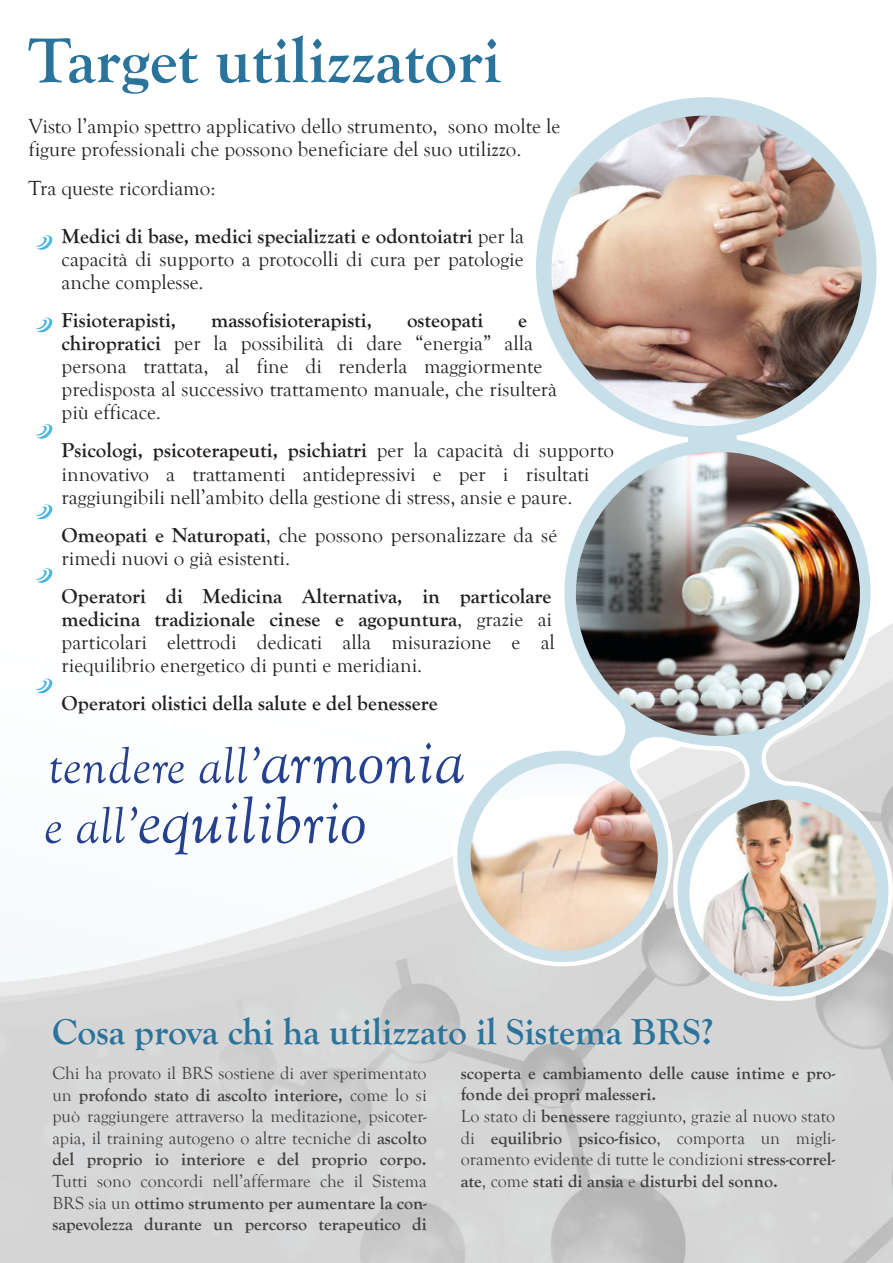
<style>
.page{position:relative;width:893px;height:1263px;background:#fff}
.page>*{position:absolute;margin:0;border:0;box-sizing:border-box;transform-origin:0 0}
.t1{font:67.5px "Goudy Old Style ITALIC";color:#25408e}
.t2{font:700 66px "Goudy Old Style T";color:#2a739b}
.t3{font:52.5px "Goudy Old Style ITALIC";color:#25408e}
.t4{font:700 37.5px "Goudy Old Style T";color:#2a739b}
.t5{font:21px/23.1px "Goudy Old Style T";color:#231f20}
.t6{font:700 21px "Goudy Old Style T";color:#231f20}
.t7{font:700 18px/21.6px "Goudy Old Style T";color:#444041;text-align:justify}
.t8{font:18px/21.6px "Goudy Old Style T";color:#444041;text-align:justify}
.s1{font-weight:700}
.s2{font-size:67.5px}
.s3{font-size:52.5px}
.s4{font-weight:400}
</style>
<div class="page">
<img style="left:0;top:862px;width:893px;height:401px">
<svg style="left:440px;top:97px;width:437px;height:882px"></svg>
<svg style="left:36px;top:424px;width:17px;height:15px"></svg>
<svg style="left:36px;top:504px;width:17px;height:15px"></svg>
<svg style="left:36px;top:568px;width:17px;height:15px"></svg>
<svg style="left:36px;top:678px;width:17px;height:16px"></svg>
<svg style="left:36px;top:317px;width:17px;height:16px"></svg>
<svg style="left:36px;top:235px;width:17px;height:15px"></svg>
<img style="left:551px;top:116px;width:311px;height:310px;border-radius:50%">
<img style="left:471px;top:764px;width:187px;height:187px;border-radius:50%">
<svg style="left:668px;top:553px;width:225px;height:456px;background:#d8dee0"></svg>
<img style="left:576px;top:452px;width:284px;height:284px;border-radius:50%">
<img style="left:689px;top:799px;width:187px;height:187px;border-radius:50%">
<h2 class="t2" style="left:28px;top:23px;width:474px">Target utilizzatori</h2>
<p class="t5" style="left:28px;top:115px;width:533px">Visto l’ampio spettro applicativo dello strumento, sono molte le figure professionali che possono beneficiare del suo utilizzo.</p>
<p class="t5" style="left:28px;top:176px;width:189px">Tra queste ricordiamo:</p>
<p class="t5" style="left:62px;top:224px;width:464px;text-align:justify"><span class="s1">Medici di base, medici specializzati e odontoiatri</span> per la capacità di supporto a protocolli di cura per patologie anche complesse.</p>
<p class="t6" style="left:62px;top:308px;width:116px">Fisioterapisti,</p>
<p class="t6" style="left:211px;top:308px;width:163px">massofisioterapisti,</p>
<p class="t6" style="left:407px;top:308px;width:78px">osteopati</p>
<p class="t5" style="left:62px;top:308px;width:497px;text-indent:456px"><span class="s1">e chiropratici</span> per la possibilità di dare “energia” alla persona trattata, al fine di renderla maggiormente predisposta al successivo trattamento manuale, che risulterà più efficace.</p>
<p class="t5" style="left:62px;top:439px;width:554px"><span class="s1">Psicologi, psicoterapeuti, psichiatri</span> per la capacità di supporto innovativo a trattamenti antidepressivi e per i risultati raggiungibili nell’ambito della gestione di stress, ansie e paure.</p>
<p class="t5" style="left:62px;top:523px;width:497px"><span class="s1">Omeopati e Naturopati</span>, che possono personalizzare da sé rimedi nuovi o già esistenti.</p>
<p class="t5" style="left:62px;top:584px;width:495px"><span class="s1">Operatori di Medicina Alternativa, in particolare medicina tradizionale cinese e agopuntura</span>, grazie ai particolari elettrodi dedicati alla misurazione e al riequilibrio energetico di punti e meridiani.</p>
<p class="t6" style="left:62px;top:691px;width:377px">Operatori olistici della salute e del benessere</p>
<h3 class="t3" style="left:48px;top:747px;width:418px">tendere all’<span class="s2">armonia</span></h3>
<h1 class="t1" style="left:44px;top:796px;width:323px"><span class="s3">e all’</span>equilibrio</h1>
<h3 class="t4" style="left:52px;top:1010px;width:663px">Cosa prova chi ha utilizzato il Sistema BRS?</h3>
<p class="t8" style="left:52px;top:1062px;width:376px">Chi ha provato il BRS sostiene di aver sperimentato un <span class="s1">profondo stato di ascolto interiore,</span> come lo si può raggiungere attraverso la meditazione, psicoter&shy;apia, il training autogeno o altre tecniche di <span class="s1">ascolto del proprio io interiore e del proprio corpo.</span></p>
<p class="t7" style="left:52px;top:1170px;width:376px"><span class="s4">Tutti sono concordi nell’affermare che il Sistema BRS sia un</span> ottimo strumento per aumentare la con&shy;sapevolezza durante un percorso terapeutico di</p>
<p class="t7" style="left:461px;top:1062px;width:376px;text-align:left">scoperta e cambiamento delle cause intime e pro&shy;fonde dei propri malesseri.<br><span class="s4">Lo stato di</span> benessere <span class="s4">raggiunto, grazie al nuovo stato di</span> equilibrio psico-fisico<span class="s4">, comporta un migli&shy;oramento evidente di tutte le condizioni</span> stress-correl&shy;ate<span class="s4">, come</span> stati di ansia <span class="s4">e</span> disturbi del sonno.</p>
</div>
